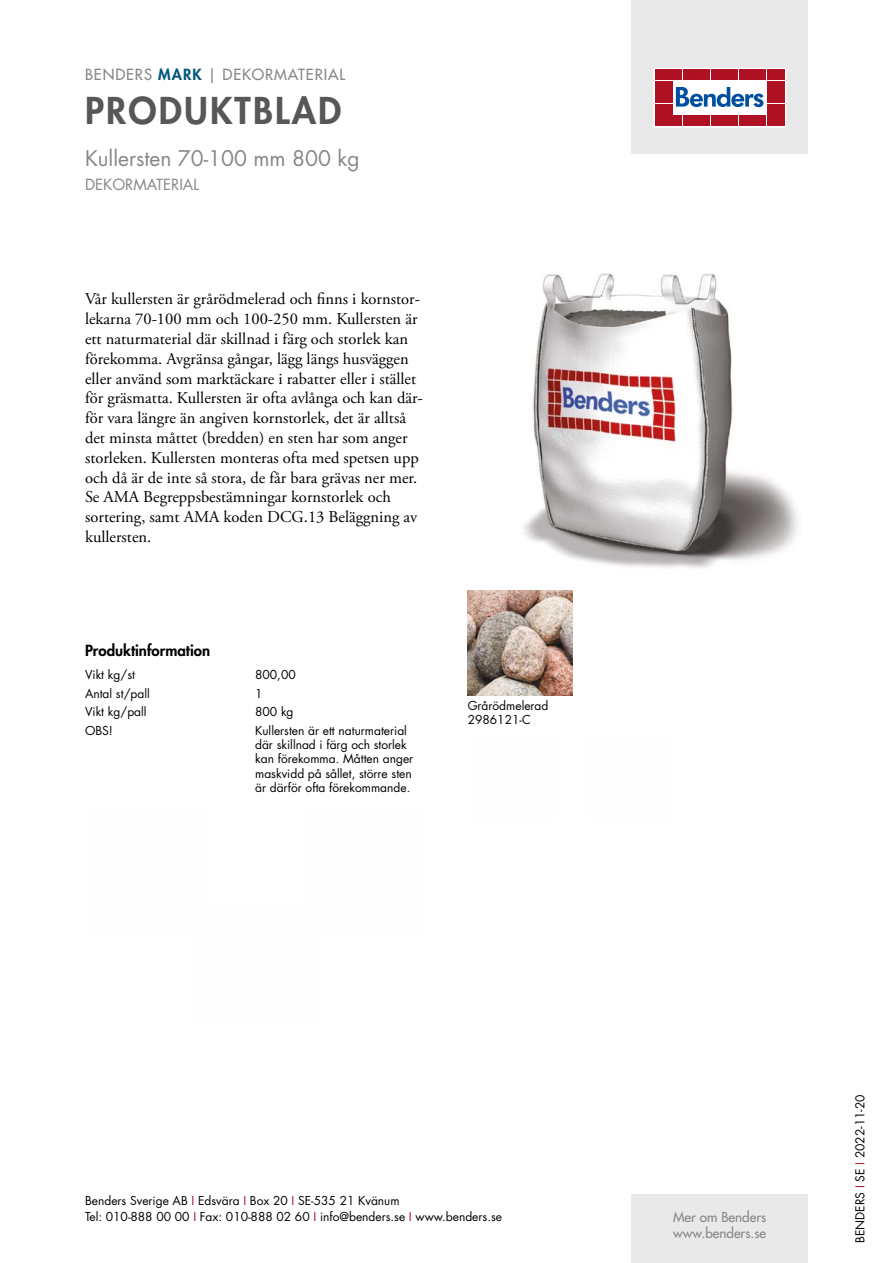
<style>
.page{position:relative;width:893px;height:1263px;background:#fff}
.page>*{position:absolute;margin:0;border:0;box-sizing:border-box;transform-origin:0 0}
.t1{font:800 36px "Futura Std";letter-spacing:.06em;color:#575756}
.t2{font:21px "Futura Std";color:#878787}
.t3{font:16.5px/19.8px "Adobe Garamond Pro";color:#000}
.t4{font:500 15px "Futura Std";letter-spacing:.06em;color:#878787}
.t5{font:800 15px "Futura Std";color:#000}
.t6{font:15px "Futura Std";color:#878787}
.t7{font:500 13.5px/16.2px "Futura Std";color:#878787}
.t8{font:12px/14.4px "Futura Std";color:#000}
.s1{font-weight:800;color:#00577c}
.s2{color:#ae1122}
</style>
<div class="page">
<div style="left:631px;top:0;width:177px;height:153px;background:#e9e9e9"></div>
<div style="left:631px;top:1195px;width:177px;height:68px;background:#e9e9e9"></div>
<svg style="left:656px;top:70px;width:128px;height:55px;background:#ebc5ca"></svg>
<div style="left:654px;top:68px;width:132px;height:59px;border:1px solid #fff"></div>
<div style="left:655px;top:70px;width:8px;height:10px;background:#ae1122"></div>
<div style="left:664px;top:70px;width:8px;height:10px;background:#ae1122"></div>
<div style="left:655px;top:81px;width:8px;height:10px;background:#ae1122"></div>
<div style="left:664px;top:81px;width:8px;height:10px;background:#ae1122"></div>
<div style="left:655px;top:93px;width:8px;height:10px;background:#ae1122"></div>
<div style="left:664px;top:93px;width:8px;height:10px;background:#ae1122"></div>
<div style="left:655px;top:104px;width:8px;height:11px;background:#ae1122"></div>
<div style="left:664px;top:104px;width:8px;height:11px;background:#ae1122"></div>
<div style="left:655px;top:116px;width:8px;height:10px;background:#ae1122"></div>
<div style="left:664px;top:116px;width:8px;height:10px;background:#ae1122"></div>
<div style="left:674px;top:70px;width:8px;height:10px;background:#ae1122"></div>
<div style="left:683px;top:70px;width:8px;height:10px;background:#ae1122"></div>
<div style="left:692px;top:70px;width:8px;height:10px;background:#ae1122"></div>
<div style="left:702px;top:70px;width:8px;height:10px;background:#ae1122"></div>
<div style="left:711px;top:70px;width:8px;height:10px;background:#ae1122"></div>
<div style="left:720px;top:70px;width:8px;height:10px;background:#ae1122"></div>
<div style="left:730px;top:70px;width:8px;height:10px;background:#ae1122"></div>
<div style="left:739px;top:70px;width:8px;height:10px;background:#ae1122"></div>
<div style="left:748px;top:70px;width:8px;height:10px;background:#ae1122"></div>
<div style="left:758px;top:70px;width:8px;height:10px;background:#ae1122"></div>
<div style="left:674px;top:116px;width:8px;height:10px;background:#ae1122"></div>
<div style="left:683px;top:116px;width:8px;height:10px;background:#ae1122"></div>
<div style="left:692px;top:116px;width:8px;height:10px;background:#ae1122"></div>
<div style="left:702px;top:116px;width:8px;height:10px;background:#ae1122"></div>
<div style="left:711px;top:116px;width:8px;height:10px;background:#ae1122"></div>
<div style="left:720px;top:116px;width:8px;height:10px;background:#ae1122"></div>
<div style="left:730px;top:116px;width:8px;height:10px;background:#ae1122"></div>
<div style="left:739px;top:116px;width:8px;height:10px;background:#ae1122"></div>
<div style="left:748px;top:116px;width:8px;height:10px;background:#ae1122"></div>
<div style="left:758px;top:116px;width:8px;height:10px;background:#ae1122"></div>
<div style="left:767px;top:70px;width:8px;height:10px;background:#ae1122"></div>
<div style="left:776px;top:70px;width:8px;height:10px;background:#ae1122"></div>
<div style="left:767px;top:81px;width:8px;height:10px;background:#ae1122"></div>
<div style="left:776px;top:81px;width:8px;height:10px;background:#ae1122"></div>
<div style="left:767px;top:93px;width:8px;height:10px;background:#ae1122"></div>
<div style="left:776px;top:93px;width:8px;height:10px;background:#ae1122"></div>
<div style="left:767px;top:104px;width:8px;height:11px;background:#ae1122"></div>
<div style="left:776px;top:104px;width:8px;height:11px;background:#ae1122"></div>
<div style="left:767px;top:116px;width:8px;height:10px;background:#ae1122"></div>
<div style="left:776px;top:116px;width:8px;height:10px;background:#ae1122"></div>
<svg style="left:676px;top:87px;width:87px;height:20px;background:#89add2"></svg>
<img style="left:524px;top:273px;width:274px;height:295px">
<img style="left:468px;top:590px;width:105px;height:105px">
<p class="t4" style="left:85px;top:65px;width:262px">BENDERS <span class="s1">MARK</span> | DEKORMATERIAL</p>
<h1 class="t1" style="left:85px;top:87px;width:258px">PRODUKTBLAD</h1>
<p class="t2" style="left:85px;top:144px;width:276px">Kullersten 70-100 mm 800 kg</p>
<p class="t6" style="left:85px;top:175px;width:116px">DEKORMATERIAL</p>
<p class="t3" style="left:85px;top:290px;width:339px">Vår kullersten är grårödmelerad och finns i kornstor&shy;lekarna 70-100 mm och 100-250 mm. Kullersten är ett naturmaterial där skillnad i färg och storlek kan förekomma. Avgränsa gångar, lägg längs husväggen eller använd som marktäckare i rabatter eller i stället för gräsmatta. Kullersten är ofta avlånga och kan där&shy;för vara längre än angiven kornstorlek, det är alltså det minsta måttet (bredden) en sten har som anger storleken. Kullersten monteras ofta med spetsen upp och då är de inte så stora, de får bara grävas ner mer.<br>Se AMA Begreppsbestämningar kornstorlek och sortering, samt AMA koden DCG.13 Beläggning av kullersten.</p>
<p class="t5" style="left:85px;top:641px;width:127px">Produktinformation</p>
<p class="t8" style="left:85px;top:668px;width:51px">Vikt kg/st</p>
<p class="t8" style="left:255px;top:668px;width:42px">800,00</p>
<p class="t8" style="left:85px;top:686px;width:66px">Antal st/pall</p>
<p class="t8" style="left:255px;top:686px;width:9px">1</p>
<p class="t8" style="left:85px;top:705px;width:63px">Vikt kg/pall</p>
<p class="t8" style="left:255px;top:705px;width:40px">800 kg</p>
<p class="t8" style="left:85px;top:723px;width:29px">OBS!</p>
<p class="t8" style="left:255px;top:723px;width:160px">Kullersten är ett naturmaterial där skillnad i färg och storlek kan förekomma. Måtten anger maskvidd på sållet, större sten är därför ofta förekommande.</p>
<p class="t8" style="left:468px;top:698px;width:82px">Grårödmelerad<br>2986121-C</p>
<p class="t8" style="left:85px;top:1192px;width:418px;line-height:16.5px">Benders Sverige AB <span class="s2">I</span> Edsvära <span class="s2">I</span> Box 20 <span class="s2">I</span> SE-535 21 Kvänum<br>Tel: 010-888 00 00 <span class="s2">I</span> Fax: 010-888 02 60 <span class="s2">I</span> info@benders.se <span class="s2">I</span> www.benders.se</p>
<p class="t7" style="left:673px;top:1209px;width:95px">Mer om Benders www.benders.se</p>
<p class="t8" style="left:853px;top:1243px;width:150px;rotate:-90deg">BENDERS <span class="s2">I</span> SE <span class="s2">I</span> 2022-11-20</p>
</div>
